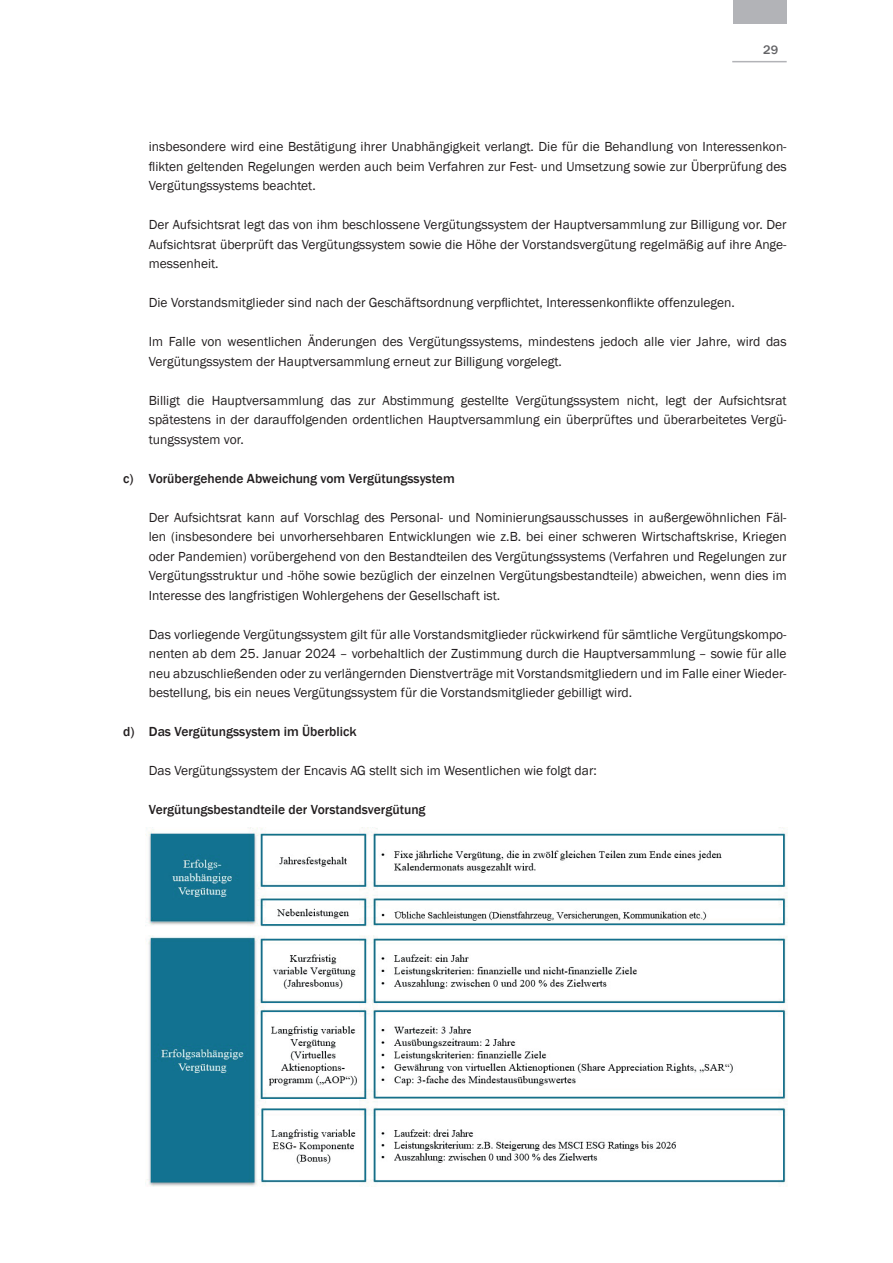
<style>
.page{position:relative;width:893px;height:1263px;background:#fff}
.page>*{position:absolute;margin:0;border:0;box-sizing:border-box;transform-origin:0 0}
.t1{font:13.5px/19.5px "Franklin Gothic";color:#231f20;text-align:justify}
.t2{font:500 13.5px "Franklin Gothic";color:#231f20}
.t3{font:500 12.75px "Franklin Gothic";color:#636366}
</style>
<div class="page">
<div style="left:733px;top:0;width:54px;height:23px;background:#b2b3b7"></div>
<hr style="left:732px;top:61px;width:55px;height:1px;background:#b2b3b7">
<img style="left:146px;top:828px;width:642px;height:358px">
<p class="t3" style="left:763px;top:42px;width:16px">29</p>
<p class="t1" style="left:149px;top:137px;width:639px">insbesondere wird eine Bestätigung ihrer Unabhängigkeit verlangt. Die für die Behandlung von Interessenkon&shy;flikten geltenden Regelungen werden auch beim Verfahren zur Fest- und Umsetzung sowie zur Überprüfung des Vergütungssystems beachtet.</p>
<p class="t1" style="left:149px;top:215px;width:639px">Der Aufsichtsrat legt das von ihm beschlossene Vergütungssystem der Hauptversammlung zur Billigung vor. Der Aufsichtsrat überprüft das Vergütungssystem sowie die Höhe der Vorstandsvergütung regelmäßig auf ihre Ange&shy;messenheit.</p>
<p class="t1" style="left:149px;top:293px;width:588px">Die Vorstandsmitglieder sind nach der Geschäftsordnung verpflichtet, Interessenkonflikte offenzulegen.</p>
<p class="t1" style="left:149px;top:332px;width:639px">Im Falle von wesentlichen Änderungen des Vergütungssystems, mindestens jedoch alle vier Jahre, wird das<br>Vergütungssystem der Hauptversammlung erneut zur Billigung vorgelegt.</p>
<p class="t1" style="left:149px;top:391px;width:639px">Billigt die Hauptversammlung das zur Abstimmung gestellte Vergütungssystem nicht, legt der Aufsichtsrat spätestens in der darauffolgenden ordentlichen Hauptversammlung ein überprüftes und überarbeitetes Vergü&shy;tungssystem vor.</p>
<p class="t2" style="left:123px;top:470px;width:333px">c) Vorübergehende Abweichung vom Vergütungssystem</p>
<p class="t1" style="left:149px;top:508px;width:639px">Der Aufsichtsrat kann auf Vorschlag des Personal- und Nominierungsausschusses in außergewöhnlichen Fäl&shy;len (insbesondere bei unvorhersehbaren Entwicklungen wie z.B. bei einer schweren Wirtschaftskrise, Kriegen oder Pandemien) vorübergehend von den Bestandteilen des Vergütungssystems (Verfahren und Regelungen zur Vergütungsstruktur und -höhe sowie bezüglich der einzelnen Vergütungsbestandteile) abweichen, wenn dies im Interesse des langfristigen Wohlergehens der Gesellschaft ist.</p>
<p class="t1" style="left:149px;top:625px;width:639px">Das vorliegende Vergütungssystem gilt für alle Vorstandsmitglieder rückwirkend für sämtliche Vergütungskompo&shy;nenten ab dem 25. Januar 2024 – vorbehaltlich der Zustimmung durch die Hauptversammlung – sowie für alle neu abzuschließenden oder zu verlängernden Dienstverträge mit Vorstandsmitgliedern und im Falle einer Wieder&shy;bestellung, bis ein neues Vergütungssystem für die Vorstandsmitglieder gebilligt wird.</p>
<p class="t2" style="left:123px;top:723px;width:235px">d) Das Vergütungssystem im Überblick</p>
<p class="t1" style="left:149px;top:761px;width:450px">Das Vergütungssystem der Encavis AG stellt sich im Wesentlichen wie folgt dar:</p>
<p class="t2" style="left:149px;top:801px;width:278px">Vergütungsbestandteile der Vorstandsvergütung</p>
</div>
